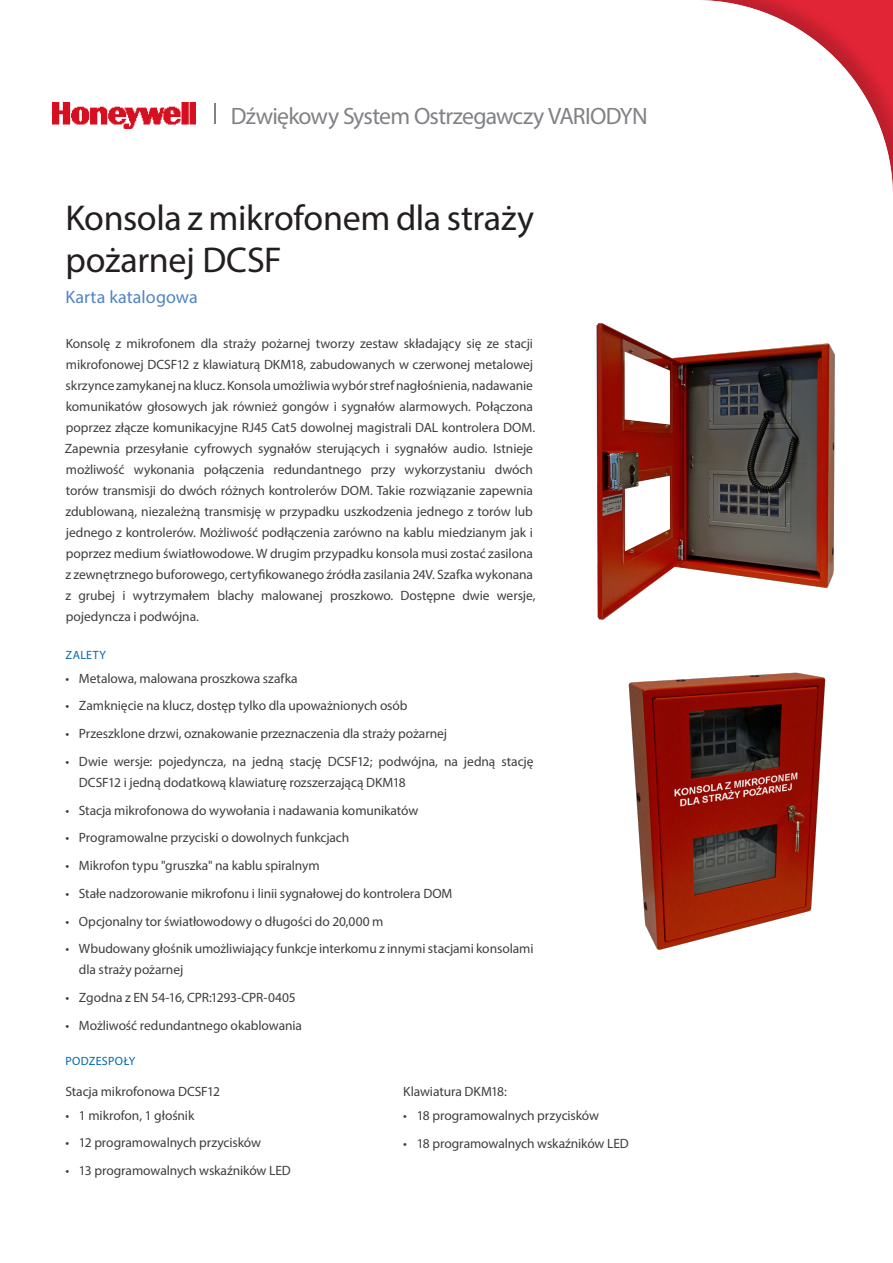
<style>
.page{position:relative;width:893px;height:1263px;background:#fff}
.page>*{position:absolute;margin:0;border:0;box-sizing:border-box;transform-origin:0 0}
.Datasheet__Title_1{font:36px/42px "Myriad Pro";letter-spacing:-.01em;color:#231f20}
.t1{font:23.7px "Myriad Pro";letter-spacing:-.035em;color:#808285}
.Datasheet__Title_2_1{font:18px "Myriad Pro";letter-spacing:.005em;color:#5084c4}
.Body__9_14_pt{font:13.5px/21px "Myriad Pro";letter-spacing:-.005em;color:#3e3e3f}
.Datasheet__Specifica{font:13.5px "Myriad Pro";letter-spacing:-.01em;color:#3e3e3f}
.Datasheet__Specifica-2{font:12px "Myriad Pro";letter-spacing:.03em;color:#0166b3}
</style>
<div class="page">
<svg style="left:214px;top:103px;width:1px;height:21px"></svg>
<img style="left:53px;top:103px;width:143px;height:25px">
<img style="left:596px;top:323px;width:239px;height:297px">
<img style="left:628px;top:672px;width:198px;height:278px">
<h2 class="t1" style="left:231px;top:101px;width:418px">Dźwiękowy System Ostrzegawczy VARIODYN</h2>
<p class="Datasheet__Title_1" style="left:66px;top:196px;width:470px">Konsola z mikrofonem dla straży pożarnej DCSF</p>
<p class="Datasheet__Title_2_1" style="left:66px;top:285px;width:134px">Karta katalogowa</p>
<p class="Body__9_14_pt" style="left:65px;top:332px;width:472px">Konsolę z mikrofonem dla straży pożarnej tworzy zestaw składający się ze stacji mikrofonowej DCSF12 z klawiaturą DKM18, zabudowanych w czerwonej metalowej skrzynce zamykanej na klucz. Konsola umożliwia wybór stref nagłośnienia, nadawanie komunikatów głosowych jak również gongów i sygnałów alarmowych. Połączona poprzez złącze komunikacyjne RJ45 Cat5 dowolnej magistrali DAL kontrolera DOM.<br>Zapewnia przesyłanie cyfrowych sygnałów sterujących i sygnałów audio. Istnieje możliwość wykonania połączenia redundantnego przy wykorzystaniu dwóch torów transmisji do dwóch różnych kontrolerów DOM. Takie rozwiązanie zapewnia zdublowaną, niezależną transmisję w przypadku uszkodzenia jednego z torów lub jednego z kontrolerów. Możliwość podłączenia zarówno na kablu miedzianym jak i poprzez medium światłowodowe. W drugim przypadku konsola musi zostać zasilona z zewnętrznego buforowego, certyfikowanego źródła zasilania 24V. Szafka wykonana z grubej i wytrzymałem blachy malowanej proszkowo. Dostępne dwie wersje, pojedyncza i podwójna.</p>
<p class="Datasheet__Specifica-2" style="left:66px;top:647px;width:42px">ZALETY</p>
<p class="Body__9_14_pt" style="left:65px;top:667px;width:234px">• Metalowa, malowana proszkowa szafka</p>
<p class="Body__9_14_pt" style="left:65px;top:695px;width:344px">• Zamknięcie na klucz, dostęp tylko dla upoważnionych osób</p>
<p class="Body__9_14_pt" style="left:65px;top:723px;width:383px">• Przeszklone drzwi, oznakowanie przeznaczenia dla straży pożarnej</p>
<p class="Body__9_14_pt" style="left:79px;top:751px;width:456px;text-indent:-14px">• Dwie wersje: pojedyncza, na jedną stację DCSF12; podwójna, na jedną stację<br>DCSF12 i jedną dodatkową klawiaturę rozszerzającą DKM18</p>
<p class="Body__9_14_pt" style="left:65px;top:799px;width:354px">• Stacja mikrofonowa do wywołania i nadawania komunikatów</p>
<p class="Body__9_14_pt" style="left:65px;top:827px;width:285px">• Programowalne przyciski o dowolnych funkcjach</p>
<p class="Body__9_14_pt" style="left:65px;top:855px;width:256px">• Mikrofon typu "gruszka" na kablu spiralnym</p>
<p class="Body__9_14_pt" style="left:65px;top:883px;width:389px">• Stałe nadzorowanie mikrofonu i linii sygnałowej do kontrolera DOM</p>
<p class="Body__9_14_pt" style="left:65px;top:910px;width:320px">• Opcjonalny tor światłowodowy o długości do 20,000 m</p>
<p class="Body__9_14_pt" style="left:79px;top:938px;width:456px;text-indent:-14px">• Wbudowany głośnik umożliwiający funkcje interkomu z innymi stacjami konsolami dla straży pożarnej</p>
<p class="Body__9_14_pt" style="left:65px;top:987px;width:232px">• Zgodna z EN 54-16, CPR:1293-CPR-0405</p>
<p class="Body__9_14_pt" style="left:65px;top:1015px;width:238px">• Możliwość redundantnego okablowania</p>
<p class="Datasheet__Specifica-2" style="left:66px;top:1054px;width:71px">PODZESPOŁY</p>
<p class="Datasheet__Specifica" style="left:65px;top:1083px;width:156px">Stacja mikrofonowa DCSF12</p>
<p class="Body__9_14_pt" style="left:65px;top:1104px;width:130px">• 1 mikrofon, 1 głośnik</p>
<p class="Body__9_14_pt" style="left:65px;top:1132px;width:197px">• 12 programowalnych przycisków</p>
<p class="Body__9_14_pt" style="left:65px;top:1160px;width:227px">• 13 programowalnych wskaźników LED</p>
<p class="Datasheet__Specifica" style="left:403px;top:1083px;width:105px">Klawiatura DKM18:</p>
<p class="Body__9_14_pt" style="left:403px;top:1105px;width:197px">• 18 programowalnych przycisków</p>
<p class="Body__9_14_pt" style="left:403px;top:1133px;width:227px">• 18 programowalnych wskaźników LED</p>
</div>
